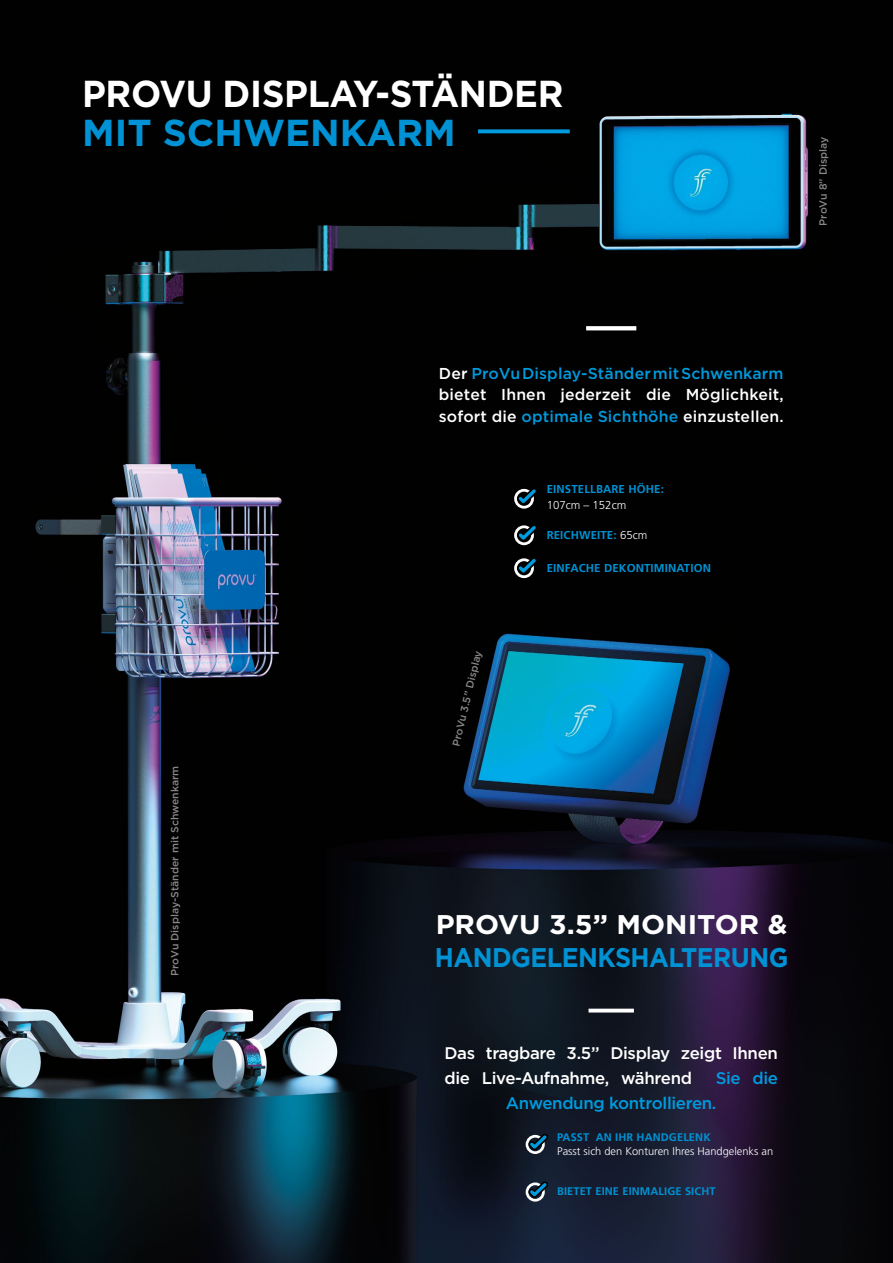
<style>
.page{position:relative;width:893px;height:1263px;background:#fff}
.page>*{position:absolute;margin:0;border:0;box-sizing:border-box;transform-origin:0 0}
.t1{font:700 37.5px "Gotham";letter-spacing:-.01em;color:#fff;scale:.95 1}
.t2{font:700 37.5px "Gotham";color:#0092d4}
.t3{font:700 27px "Gotham";letter-spacing:-.02em;color:#0092d4;scale:.93 1}
.t4{font:700 27px "Gotham";color:#fff;scale:1.05 1}
.t5{font:500 16.8px/24.6px "Gotham";letter-spacing:-.02em;color:#fff}
.t6{font:500 16.8px/24.6px "Gotham";letter-spacing:-.02em;color:#009ade}
.t7{font:500 15.75px/21.9px "Gotham";letter-spacing:.01em;color:#fff;text-align:justify}
.t8{font:700 11.4px "Frutiger LT Std";letter-spacing:.01em;color:#0092d4}
.t9{font:300 11.4px "Frutiger LT Std";color:#fff}
.t10{font:700 11.1px "Frutiger LT Std";letter-spacing:.01em;color:#0092d4}
.t11{font:300 11.1px "Frutiger LT Std";color:#fff}
.t12{font:500 10.5px "Gotham";color:#fff}
.s1{color:#009ade}
.s2{font-weight:300;color:#fff}
</style>
<div class="page">
<img style="left:0;top:0;width:893px;height:1263px">
<svg style="left:586px;top:326px;width:50px;height:4px"></svg>
<hr style="left:589px;top:1009px;width:45px;height:3px;background:#fff">
<svg style="left:478px;top:129px;width:92px;height:4px"></svg>
<svg style="left:511px;top:481px;width:33px;height:30px"></svg>
<svg style="left:511px;top:518px;width:33px;height:62px;background:#202b30"></svg>
<svg style="left:522px;top:1175px;width:32px;height:29px"></svg>
<svg style="left:522px;top:1127px;width:32px;height:29px"></svg>
<h1 class="t1" style="left:82px;top:69px;width:508px">PROVU DISPLAY-STÄNDER</h1>
<h1 class="t2" style="left:82px;top:108px;width:375px">MIT SCHWENKARM</h1>
<p class="t12" style="left:816px;top:226px;width:90px;rotate:-90deg">ProVu 8” Display</p>
<p class="t12" style="left:168px;top:976px;width:212px;rotate:-90deg">ProVu Display-Ständer mit Schwenkarm</p>
<p class="t7" style="left:439px;top:362px;width:346px">Der <span class="s1">ProVu Display-Ständer mit Schwenkarm </span>bietet Ihnen jederzeit die Möglichkeit, sofort die <span class="s1">optimale Sichthöhe</span> einzustellen.</p>
<p class="t12" style="left:449px;top:745px;width:100px;rotate:-77deg">ProVu 3.5” Display</p>
<p class="t8" style="left:547px;top:482px;width:119px">EINSTELLBARE HÖHE:</p>
<p class="t9" style="left:547px;top:499px;width:81px">107cm – 152cm</p>
<p class="t8" style="left:547px;top:528px;width:102px">REICHWEITE: <span class="s2">65cm</span></p>
<p class="t8" style="left:547px;top:561px;width:166px">EINFACHE DEKONTIMINATION</p>
<h2 class="t4" style="left:436px;top:906px;width:337px">PROVU 3.5” MONITOR &amp;</h2>
<h2 class="t3" style="left:435px;top:939px;width:382px">HANDGELENKSHALTERUNG</h2>
<p class="t5" style="left:444px;top:1041px;width:335px">Das tragbare 3.5’’ Display zeigt Ihnen die Live-Aufnahme, während</p>
<p class="t6" style="left:506px;top:1065px;width:273px;text-indent:210px">Sie die<br>Anwendung kontrollieren.</p>
<p class="t10" style="left:557px;top:1131px;width:155px">PASST AN IHR HANDGELENK</p>
<p class="t11" style="left:557px;top:1145px;width:218px">Passt sich den Konturen Ihres Handgelenks an</p>
<p class="t10" style="left:557px;top:1185px;width:160px">BIETET EINE EINMALIGE SICHT</p>
</div>
